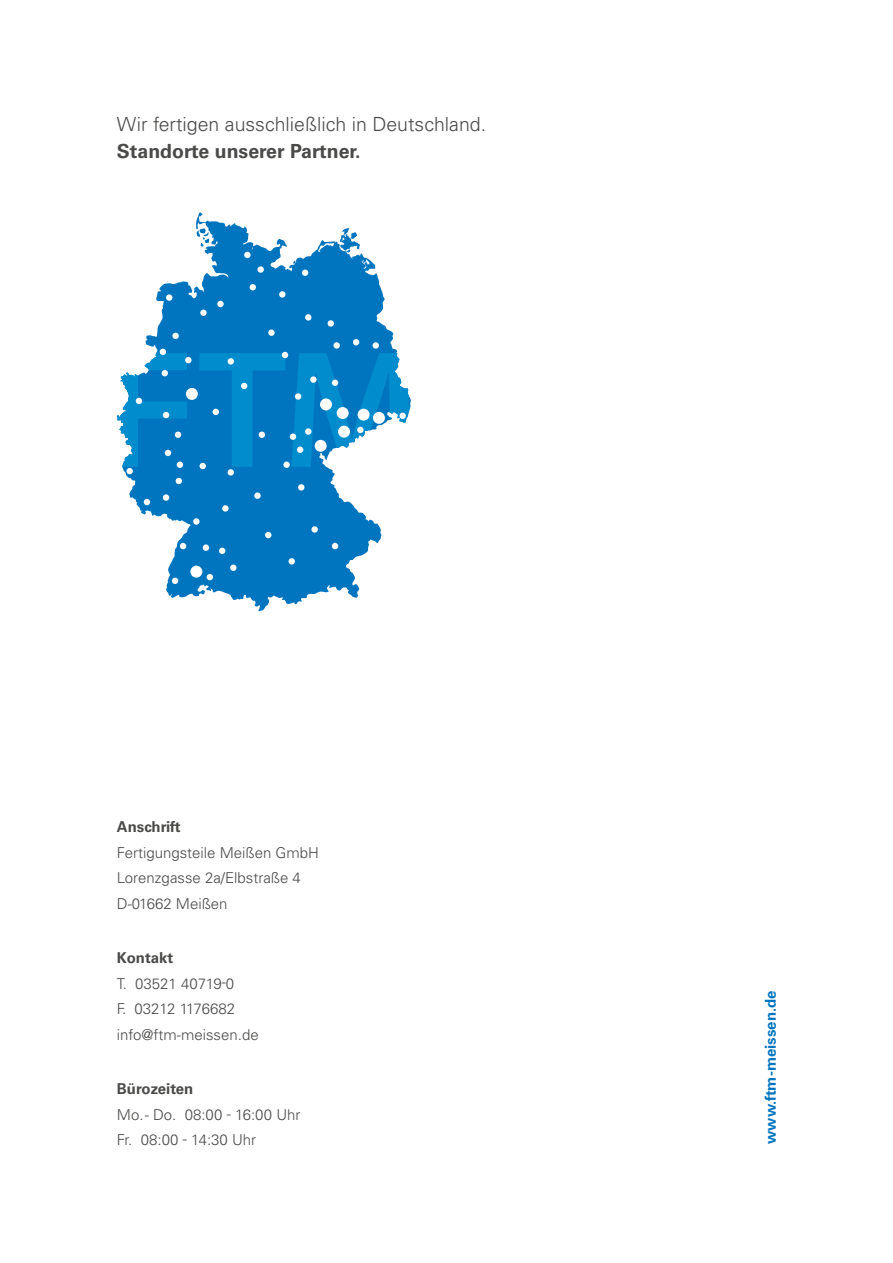
<style>
.page{position:relative;width:893px;height:1263px;background:#fff}
.page>*{position:absolute;margin:0;border:0;box-sizing:border-box;transform-origin:0 0}
.t1{font:300 19.5px "Univers LT Pro 45";color:#4a4a49}
.t2{font:700 19.5px "Univers LT Pro 65";color:#4a4a49}
.t3{font:300 15px/25.5px "Univers LT Pro 45";color:#4a4a49}
.t4{font:700 15px "Univers LT Pro 65";color:#4a4a49}
.t5{font:700 15px "Univers LT Pro 65";color:#0075bf}
</style>
<div class="page">
<svg style="left:117px;top:213px;width:294px;height:398px;fill:#0075bf"></svg>
<svg style="left:302px;top:270px;width:6px;height:6px"></svg>
<div style="left:257px;top:266px;width:7px;height:7px;background:#fff;border-radius:50%"></div>
<div style="left:166px;top:294px;width:6px;height:7px;background:#fff;border-radius:50%"></div>
<div style="left:305px;top:314px;width:6px;height:7px;background:#fff;border-radius:50%"></div>
<div style="left:328px;top:320px;width:6px;height:7px;background:#fff;border-radius:50%"></div>
<div style="left:373px;top:342px;width:6px;height:7px;background:#fff;border-radius:50%"></div>
<svg style="left:282px;top:352px;width:6px;height:6px"></svg>
<svg style="left:310px;top:376px;width:7px;height:7px"></svg>
<svg style="left:332px;top:380px;width:6px;height:6px"></svg>
<div style="left:399px;top:413px;width:7px;height:6px;background:#fff;border-radius:50%"></div>
<div style="left:373px;top:412px;width:12px;height:12px;background:#fff;border-radius:50%"></div>
<div style="left:337px;top:407px;width:12px;height:12px;background:#fff;border-radius:50%"></div>
<div style="left:320px;top:398px;width:12px;height:12px;background:#fff;border-radius:50%"></div>
<div style="left:295px;top:393px;width:6px;height:7px;background:#fff;border-radius:50%"></div>
<div style="left:338px;top:426px;width:12px;height:12px;background:#fff;border-radius:50%"></div>
<div style="left:305px;top:428px;width:6px;height:7px;background:#fff;border-radius:50%"></div>
<div style="left:290px;top:433px;width:6px;height:7px;background:#fff;border-radius:50%"></div>
<div style="left:315px;top:440px;width:12px;height:12px;background:#fff;border-radius:50%"></div>
<svg style="left:297px;top:447px;width:6px;height:6px"></svg>
<div style="left:283px;top:461px;width:7px;height:7px;background:#fff;border-radius:50%"></div>
<div style="left:298px;top:484px;width:6px;height:7px;background:#fff;border-radius:50%"></div>
<svg style="left:311px;top:526px;width:7px;height:7px"></svg>
<svg style="left:332px;top:543px;width:6px;height:6px"></svg>
<svg style="left:289px;top:558px;width:6px;height:6px"></svg>
<svg style="left:265px;top:532px;width:6px;height:6px"></svg>
<div style="left:230px;top:564px;width:7px;height:7px;background:#fff;border-radius:50%"></div>
<svg style="left:219px;top:548px;width:6px;height:6px"></svg>
<svg style="left:207px;top:574px;width:6px;height:6px"></svg>
<div style="left:190px;top:566px;width:12px;height:12px;background:#fff;border-radius:50%"></div>
<svg style="left:172px;top:578px;width:6px;height:6px"></svg>
<svg style="left:180px;top:543px;width:6px;height:6px"></svg>
<svg style="left:193px;top:518px;width:7px;height:7px"></svg>
<div style="left:163px;top:494px;width:6px;height:7px;background:#fff;border-radius:50%"></div>
<div style="left:228px;top:469px;width:6px;height:7px;background:#fff;border-radius:50%"></div>
<svg style="left:200px;top:463px;width:6px;height:6px"></svg>
<svg style="left:176px;top:478px;width:6px;height:6px"></svg>
<svg style="left:144px;top:499px;width:6px;height:6px"></svg>
<svg style="left:165px;top:450px;width:6px;height:6px"></svg>
<svg style="left:213px;top:409px;width:6px;height:6px"></svg>
<svg style="left:175px;top:432px;width:6px;height:6px"></svg>
<svg style="left:241px;top:383px;width:6px;height:6px"></svg>
<div style="left:228px;top:358px;width:6px;height:7px;background:#fff;border-radius:50%"></div>
<div style="left:172px;top:333px;width:7px;height:6px;background:#fff;border-radius:50%"></div>
<svg style="left:162px;top:370px;width:6px;height:6px"></svg>
<div style="left:185px;top:357px;width:7px;height:6px;background:#fff;border-radius:50%"></div>
<svg style="left:160px;top:349px;width:6px;height:6px"></svg>
<div style="left:186px;top:388px;width:12px;height:12px;background:#fff;border-radius:50%"></div>
<svg style="left:163px;top:412px;width:6px;height:6px"></svg>
<svg style="left:136px;top:398px;width:6px;height:6px"></svg>
<svg style="left:127px;top:468px;width:6px;height:6px"></svg>
<svg style="left:222px;top:505px;width:7px;height:7px"></svg>
<div style="left:200px;top:310px;width:7px;height:6px;background:#fff;border-radius:50%"></div>
<div style="left:217px;top:301px;width:7px;height:6px;background:#fff;border-radius:50%"></div>
<svg style="left:250px;top:284px;width:6px;height:6px"></svg>
<div style="left:244px;top:252px;width:7px;height:6px;background:#fff;border-radius:50%"></div>
<div style="left:268px;top:329px;width:7px;height:7px;background:#fff;border-radius:50%"></div>
<div style="left:279px;top:291px;width:7px;height:7px;background:#fff;border-radius:50%"></div>
<div style="left:358px;top:409px;width:12px;height:12px;background:#fff;border-radius:50%"></div>
<svg style="left:353px;top:339px;width:6px;height:6px"></svg>
<div style="left:333px;top:342px;width:7px;height:7px;background:#fff;border-radius:50%"></div>
<svg style="left:259px;top:432px;width:6px;height:6px"></svg>
<div style="left:177px;top:461px;width:6px;height:7px;background:#fff;border-radius:50%"></div>
<div style="left:203px;top:544px;width:6px;height:7px;background:#fff;border-radius:50%"></div>
<svg style="left:254px;top:492px;width:7px;height:7px"></svg>
<div style="left:357px;top:427px;width:7px;height:6px;background:#fff;border-radius:50%"></div>
<h1 class="t1" style="left:117px;top:111px;width:371px">Wir fertigen ausschließlich in Deutschland.</h1>
<h1 class="t2" style="left:117px;top:137px;width:245px">Standorte unserer Partner.</h1>
<p class="t4" style="left:117px;top:816px;width:65px">Anschrift</p>
<p class="t3" style="left:117px;top:839px;width:203px">Fertigungsteile Meißen GmbH<br>Lorenzgasse 2a/Elbstraße 4<br>D-01662 Meißen</p>
<p class="t4" style="left:117px;top:947px;width:58px">Kontakt</p>
<p class="t3" style="left:117px;top:970px;width:143px">T. 03521 40719-0<br>F. 03212 1176682 info@ftm-meissen.de</p>
<p class="t4" style="left:117px;top:1078px;width:78px">Bürozeiten</p>
<p class="t3" style="left:117px;top:1101px;width:185px">Mo. - Do. 08:00 - 16:00 Uhr<br>Fr. 08:00 - 14:30 Uhr</p>
<p class="t5" style="left:760px;top:1144px;width:155px;rotate:-90deg">www.ftm-meissen.de</p>
</div>
